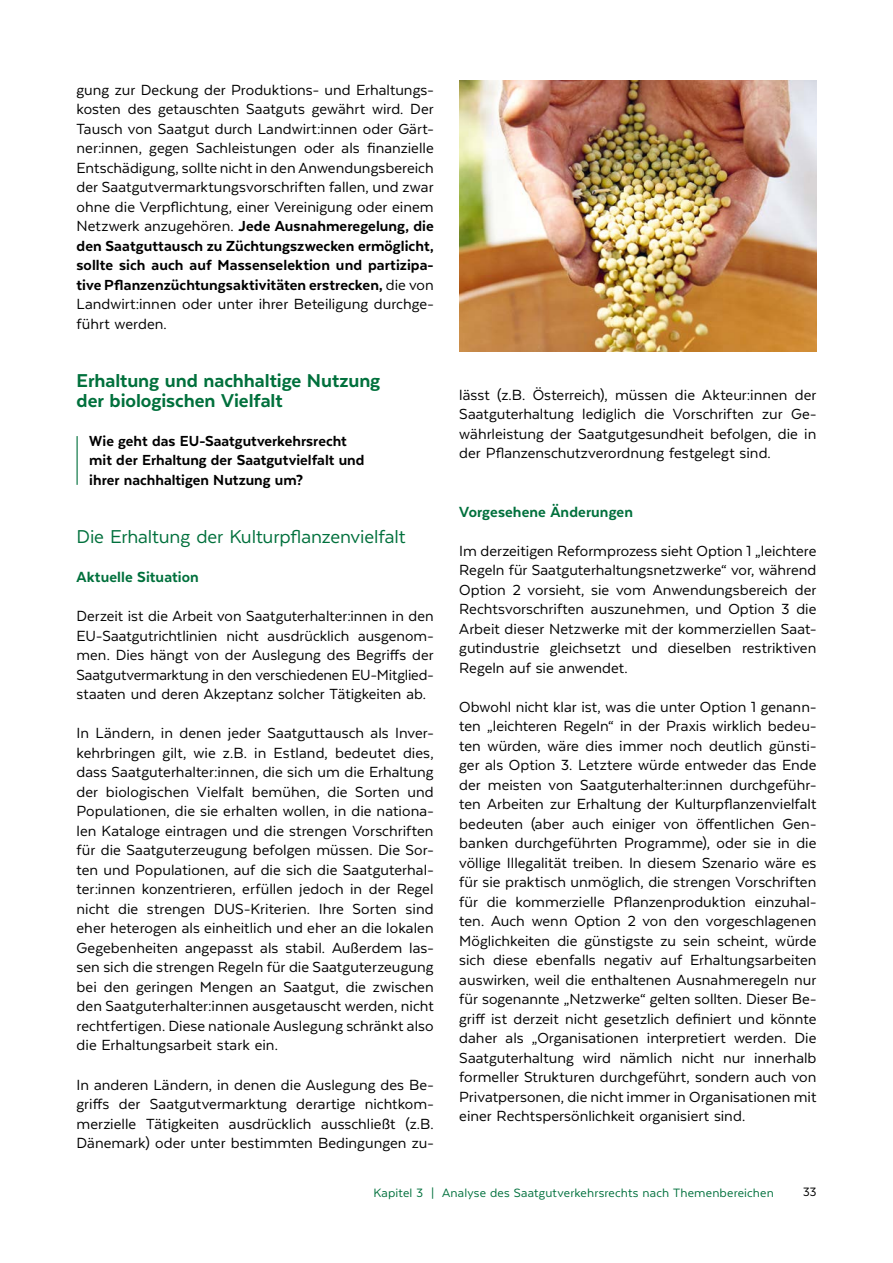
<style>
.page{position:relative;width:893px;height:1263px;background:#fff}
.page>*{position:absolute;margin:0;border:0;box-sizing:border-box;transform-origin:0 0}
.t1{font:900 21.45px "Texta Pro";letter-spacing:-.005em;color:#00703c}
.t2{font:21.45px "Texta Pro";letter-spacing:-.005em;color:#00703c}
.t3{font:16.95px/19.5px "Texta Pro";color:#000;text-align:justify}
.t4{font:900 16.95px "Texta Pro";letter-spacing:.005em;color:#00703c}
.t5{font:900 16.8px/19.5px "Texta Pro";color:#000;text-align:justify}
.t6{font:13.95px "Texta Pro";letter-spacing:.01em;color:#00703c}
.t7{font:13.95px "Texta Pro";color:#000}
.s1{font-weight:400;font-size:16.95px}
</style>
<div class="page">
<hr style="left:77px;top:436px;width:1px;height:49px;background:#00703c">
<img style="left:459px;top:81px;width:357px;height:270px">
<p class="t3" style="left:77px;top:80px;width:359px">gung zur Deckung der Produktions- und Erhaltungs&shy;kosten des getauschten Saatguts gewährt wird. Der Tausch von Saatgut durch Landwirt:innen oder Gärt&shy;ner:innen, gegen Sachleistungen oder als finanzielle Entschädigung, sollte nicht in den Anwendungsbereich der Saatgutvermarktungsvorschriften fallen, und zwar ohne die Verpflichtung, einer Vereinigung oder einem</p>
<p class="t5" style="left:77px;top:217px;width:359px"><span class="s1">Netzwerk anzugehören.</span> Jede Ausnahmeregelung, die den Saatguttausch zu Züchtungszwecken ermöglicht, sollte sich auch auf Massenselektion und partizipa&shy;tive Pflanzenzüchtungsaktivitäten erstrecken, <span class="s1">die von</span></p>
<p class="t3" style="left:77px;top:295px;width:359px">Landwirt:innen oder unter ihrer Beteiligung durchge&shy;führt werden.</p>
<p class="t1" style="left:77px;top:370px;width:305px">Erhaltung und nachhaltige Nutzung</p>
<p class="t1" style="left:77px;top:389px;width:208px">der biologischen Vielfalt</p>
<p class="t5" style="left:89px;top:431px;width:259px">Wie geht das EU-Saatgutverkehrsrecht</p>
<p class="t5" style="left:89px;top:451px;width:277px">mit der Erhaltung der Saatgutvielfalt und</p>
<p class="t5" style="left:89px;top:470px;width:215px">ihrer nachhaltigen Nutzung um?</p>
<p class="t3" style="left:459px;top:385px;width:359px">lässt (z.B. Österreich), müssen die Akteur:innen der Saatguterhaltung lediglich die Vorschriften zur Ge&shy;währleistung der Saatgutgesundheit befolgen, die in der Pflanzenschutzverordnung festgelegt sind.</p>
<p class="t4" style="left:459px;top:503px;width:175px">Vorgesehene Änderungen</p>
<p class="t3" style="left:459px;top:541px;width:359px">Im derzeitigen Reformprozess sieht Option 1 „leichtere Regeln für Saatguterhaltungsnetzwerke“ vor, während Option 2 vorsieht, sie vom Anwendungsbereich der Rechtsvorschriften auszunehmen, und Option 3 die Arbeit dieser Netzwerke mit der kommerziellen Saat&shy;gutindustrie gleichsetzt und dieselben restriktiven Regeln auf sie anwendet.</p>
<p class="t3" style="left:459px;top:697px;width:359px">Obwohl nicht klar ist, was die unter Option 1 genann&shy;ten „leichteren Regeln“ in der Praxis wirklich bedeu&shy;ten würden, wäre dies immer noch deutlich günsti&shy;ger als Option 3. Letztere würde entweder das Ende der meisten von Saatguterhalter:innen durchgeführ&shy;ten Arbeiten zur Erhaltung der Kulturpflanzenvielfalt bedeuten (aber auch einiger von öffentlichen Gen&shy;banken durchgeführten Programme), oder sie in die völlige Illegalität treiben. In diesem Szenario wäre es für sie praktisch unmöglich, die strengen Vorschriften für die kommerzielle Pflanzenproduktion einzuhal&shy;ten. Auch wenn Option 2 von den vorgeschlagenen Möglichkeiten die günstigste zu sein scheint, würde sich diese ebenfalls negativ auf Erhaltungsarbeiten auswirken, weil die enthaltenen Ausnahmeregeln nur für sogenannte „Netzwerke“ gelten sollten. Dieser Be&shy;griff ist derzeit nicht gesetzlich definiert und könnte daher als „Organisationen interpretiert werden. Die Saatguterhaltung wird nämlich nicht nur innerhalb formeller Strukturen durchgeführt, sondern auch von Privatpersonen, die nicht immer in Organisationen mit einer Rechtspersönlichkeit organisiert sind.</p>
<p class="t2" style="left:77px;top:526px;width:331px">Die Erhaltung der Kulturpflanzenvielfalt</p>
<p class="t4" style="left:77px;top:568px;width:124px">Aktuelle Situation</p>
<p class="t3" style="left:77px;top:607px;width:359px">Derzeit ist die Arbeit von Saatguterhalter:innen in den EU-Saatgutrichtlinien nicht ausdrücklich ausgenom&shy;men. Dies hängt von der Auslegung des Begriffs der Saatgutvermarktung in den verschiedenen EU-Mitglied-</p>
<p class="t3" style="left:77px;top:685px;width:351px">staaten und deren Akzeptanz solcher Tätigkeiten ab.</p>
<p class="t3" style="left:77px;top:724px;width:359px">In Ländern, in denen jeder Saatguttausch als Inver&shy;kehrbringen gilt, wie z.B. in Estland, bedeutet dies, dass Saatguterhalter:innen, die sich um die Erhaltung der biologischen Vielfalt bemühen, die Sorten und Populationen, die sie erhalten wollen, in die nationa&shy;len Kataloge eintragen und die strengen Vorschriften für die Saatguterzeugung befolgen müssen. Die Sor&shy;ten und Populationen, auf die sich die Saatguterhal&shy;ter:innen konzentrieren, erfüllen jedoch in der Regel nicht die strengen DUS-Kriterien. Ihre Sorten sind eher heterogen als einheitlich und eher an die lokalen Gegebenheiten angepasst als stabil. Außerdem las&shy;sen sich die strengen Regeln für die Saatguterzeugung bei den geringen Mengen an Saatgut, die zwischen den Saatguterhalter:innen ausgetauscht werden, nicht rechtfertigen. Diese nationale Auslegung schränkt also die Erhaltungsarbeit stark ein.</p>
<p class="t3" style="left:77px;top:1075px;width:359px">In anderen Ländern, in denen die Auslegung des Be&shy;griffs der Saatgutvermarktung derartige nichtkom&shy;merzielle Tätigkeiten ausdrücklich ausschließt (z.B.<br>Dänemark) oder unter bestimmten Bedingungen zu-</p>
<p class="t6" style="left:373px;top:1185px;width:402px">Kapitel 3 | Analyse des Saatgutverkehrsrechts nach Themenbereichen</p>
<p class="t7" style="left:803px;top:1185px;width:15px">33</p>
</div>
